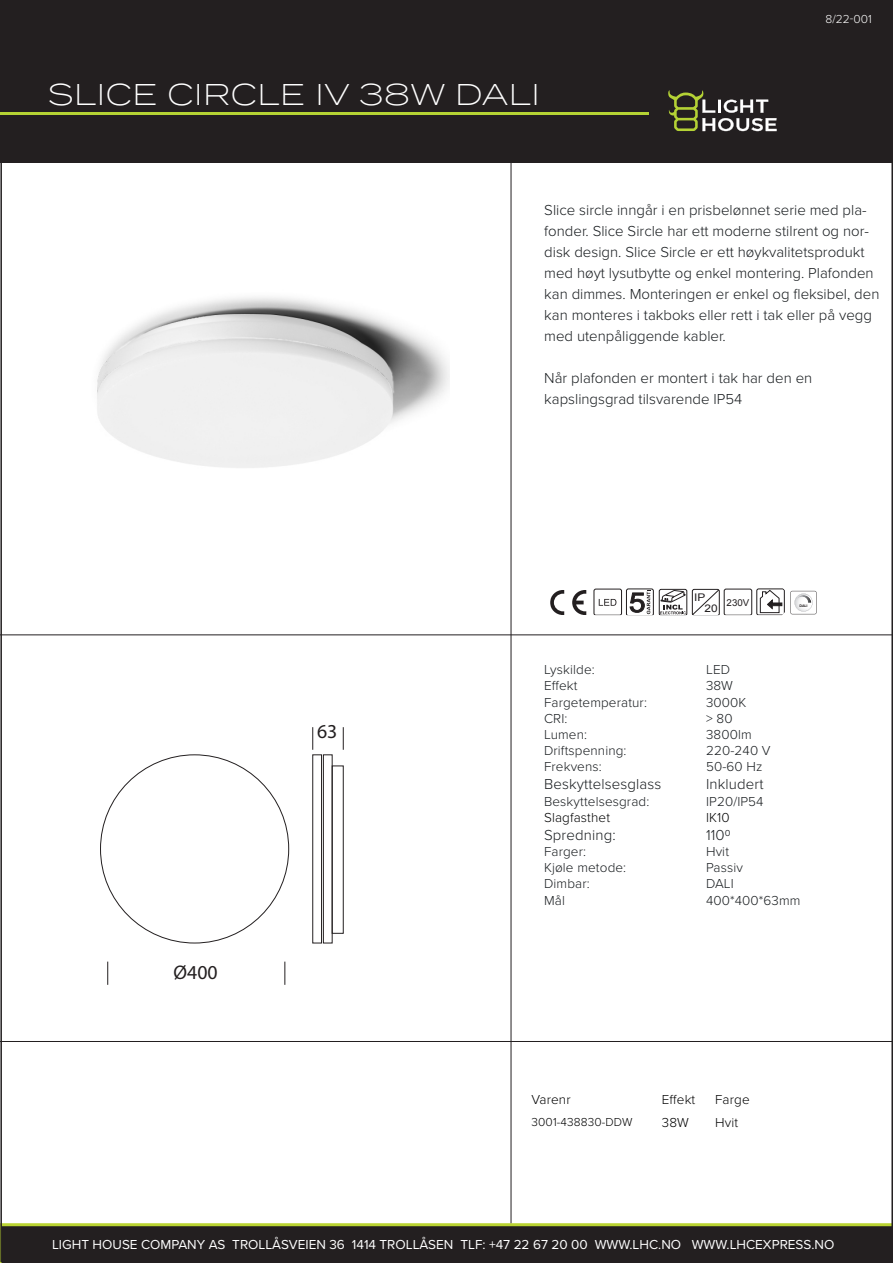
<style>
.page{position:relative;width:893px;height:1263px;background:#fff}
.page>*{position:absolute;margin:0;border:0;box-sizing:border-box;transform-origin:0 0}
.t1{font:300 30px "Termina";color:#fff}
.t2{font:19.8px "Myriad Pro";color:#231f20}
.t3{font:300 15px/21px "Proxima Nova";color:#181c1f}
.t4{font:300 13.5px "Proxima Nova";letter-spacing:.01em;color:#181c1f}
.t5{font:13.5px "Proxima Nova";color:#fff}
.t6{font:300 13.5px "Proxima Nova";letter-spacing:.01em;color:#000}
.t7{font:300 12px "Proxima Nova";letter-spacing:.01em;color:#000}
.t8{font:300 12px "Proxima Nova";color:#fff}
.t9{font:10.5px/11.6px "Arial";color:#231f20;scale:1.13 1}
.t10{font:9.45px "Arial";color:#231f20}
.t11{font:700 3.75px "Proxima Nova";color:#231f20}
</style>
<div class="page">
<div style="left:0;top:0;width:893px;height:162px;background:#231f20"></div>
<svg style="left:0;top:1223px;width:893px;height:40px;background:#2f2d22"></svg>
<hr style="left:0;top:634px;width:893px;height:1px;background:#231f20">
<hr style="left:511px;top:162px;width:1px;height:1061px;background:#231f20">
<hr style="left:0;top:1041px;width:893px;height:1px;background:#231f20">
<div style="left:594px;top:589px;width:28px;height:26px;border:1px solid #231f20;border-radius:2px"></div>
<svg style="left:599px;top:599px;width:17px;height:7px"></svg>
<svg style="left:626px;top:589px;width:27px;height:26px"></svg>
<div style="left:626px;top:589px;width:28px;height:26px;border:1px solid #231f20;border-radius:2px"></div>
<svg style="left:629px;top:590px;width:21px;height:24px"></svg>
<div style="left:724px;top:589px;width:28px;height:26px;border:1px solid #231f20;border-radius:2px"></div>
<svg style="left:550px;top:590px;width:14px;height:25px"></svg>
<svg style="left:572px;top:590px;width:14px;height:25px"></svg>
<svg style="left:661px;top:589px;width:59px;height:26px"></svg>
<div style="left:659px;top:589px;width:28px;height:26px;border:1px solid #231f20;border-radius:2px"></div>
<svg style="left:760px;top:591px;width:22px;height:22px"></svg>
<div style="left:756px;top:589px;width:29px;height:26px;border:1px solid #231f20;border-radius:2px"></div>
<svg style="left:790px;top:591px;width:26px;height:23px"></svg>
<div style="left:312px;top:754px;width:10px;height:189px;border:1px solid #231f20"></div>
<div style="left:323px;top:754px;width:10px;height:189px;border:1px solid #231f20"></div>
<div style="left:332px;top:765px;width:12px;height:169px;border:1px solid #231f20"></div>
<svg style="left:312px;top:727px;width:1px;height:23px"></svg>
<svg style="left:343px;top:727px;width:1px;height:23px"></svg>
<svg style="left:107px;top:961px;width:1px;height:24px"></svg>
<svg style="left:284px;top:961px;width:1px;height:24px"></svg>
<hr style="left:0;top:113px;width:649px;height:2px;background:#b5d334">
<svg style="left:668px;top:90px;width:109px;height:41px"></svg>
<img style="left:97px;top:297px;width:352px;height:171px">
<h1 class="t1" style="left:48px;top:81px;width:494px">SLICE CIRCLE IV 38W DALI</h1>
<p class="t8" style="left:826px;top:14px;width:48px">8/22-001</p>
<p class="t3" style="left:544px;top:201px;width:337px">Slice sircle inngår i en prisbelønnet serie med pla&shy;fonder. Slice Sircle har ett moderne stilrent og nor&shy;disk design. Slice Sircle er ett høykvalitetsprodukt med høyt lysutbytte og enkel montering. Plafonden kan dimmes. Monteringen er enkel og fleksibel, den kan monteres i takboks eller rett i tak eller på vegg med utenpåliggende kabler.</p>
<p class="t3" style="left:544px;top:369px;width:269px">Når plafonden er montert i tak har den en kapslingsgrad tilsvarende IP54</p>
<h2 class="t2" style="left:174px;top:960px;width:46px">Ø400</h2>
<h2 class="t2" style="left:317px;top:720px;width:22px">63</h2>
<p class="t9" style="left:704px;top:591px;width:13px;text-indent:-10px">IP<br>20</p>
<p class="t11" style="left:799px;top:604px;width:10px">DALI</p>
<p class="t10" style="left:727px;top:597px;width:24px">230V</p>
<p class="t4" style="left:544px;top:664px;width:52px">Lyskilde:</p>
<p class="t4" style="left:706px;top:664px;width:26px">LED</p>
<p class="t4" style="left:544px;top:680px;width:35px">Effekt</p>
<p class="t4" style="left:706px;top:680px;width:28px">38W</p>
<p class="t4" style="left:544px;top:696px;width:104px">Fargetemperatur:</p>
<p class="t4" style="left:706px;top:696px;width:42px">3000K</p>
<p class="t4" style="left:544px;top:712px;width:25px">CRI:</p>
<p class="t4" style="left:706px;top:712px;width:28px">&gt; 80</p>
<p class="t4" style="left:544px;top:729px;width:45px">Lumen:</p>
<p class="t4" style="left:706px;top:729px;width:47px">3800lm</p>
<p class="t4" style="left:544px;top:745px;width:84px">Driftspenning:</p>
<p class="t4" style="left:706px;top:745px;width:66px">220-240 V</p>
<p class="t4" style="left:544px;top:761px;width:59px">Frekvens:</p>
<p class="t4" style="left:706px;top:761px;width:58px">50-60 Hz</p>
<p class="t3" style="left:544px;top:775px;width:119px">Beskyttelsesglass</p>
<p class="t3" style="left:706px;top:775px;width:59px">Inkludert</p>
<p class="t4" style="left:544px;top:795px;width:107px">Beskyttelsesgrad:</p>
<p class="t4" style="left:706px;top:795px;width:59px">IP20/IP54</p>
<p class="t6" style="left:544px;top:811px;width:67px">Slagfasthet</p>
<p class="t6" style="left:706px;top:811px;width:25px">IK10</p>
<p class="t3" style="left:544px;top:825px;width:73px">Spredning:</p>
<p class="t3" style="left:706px;top:825px;width:26px">1100</p>
<p class="t4" style="left:544px;top:846px;width:44px">Farger:</p>
<p class="t4" style="left:706px;top:846px;width:24px">Hvit</p>
<p class="t4" style="left:544px;top:862px;width:84px">Kjøle metode:</p>
<p class="t4" style="left:706px;top:862px;width:38px">Passiv</p>
<p class="t4" style="left:544px;top:878px;width:47px">Dimbar:</p>
<p class="t4" style="left:706px;top:878px;width:29px">DALI</p>
<p class="t4" style="left:544px;top:894px;width:22px">Mål</p>
<p class="t4" style="left:706px;top:894px;width:96px">400*400*63mm</p>
<p class="t6" style="left:531px;top:1094px;width:41px">Varenr</p>
<p class="t6" style="left:662px;top:1094px;width:35px">Effekt</p>
<p class="t6" style="left:715px;top:1094px;width:36px">Farge</p>
<p class="t7" style="left:531px;top:1116px;width:103px">3001-438830-DDW</p>
<p class="t6" style="left:662px;top:1117px;width:28px">38W</p>
<p class="t6" style="left:715px;top:1117px;width:24px">Hvit</p>
<p class="t5" style="left:52px;top:1237px;width:784px">LIGHT HOUSE COMPANY AS TROLLÅSVEIEN 36 1414 TROLLÅSEN TLF: +47 22 67 20 00 WWW.LHC.NO WWW.LHCEXPRESS.NO</p>
</div>
